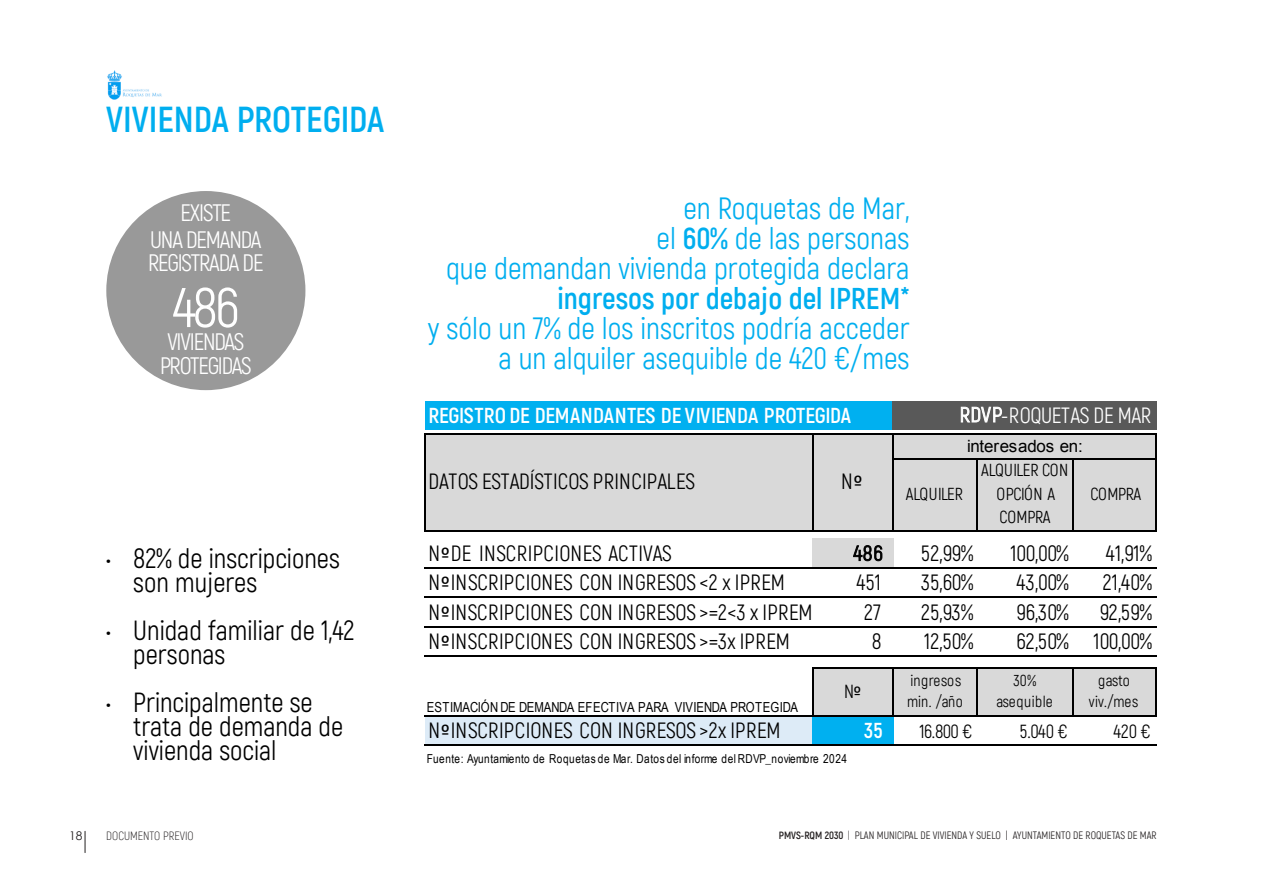
<style>
.page{position:relative;width:1263px;height:893px;background:#fff}
.page>*{position:absolute;margin:0;border:0;box-sizing:border-box;transform-origin:0 0}
.t1{font:55.8px "Akrobat";color:#fff}
.t2{font:700 36px "Akrobat";color:#00aeef}
.t3{font:30px/30px "Akrobat";color:#00aeef;text-align:right}
.t4{font:700 30px "Akrobat";color:#00aeef}
.t5{font:27px/24px "Akrobat";color:#000}
.t6{font:23.25px/26.7px "Akrobat";letter-spacing:-.05em;color:#fff;text-align:center}
.t7{font:21.6px "Akrobat";letter-spacing:.005em;color:#000}
.t8{font:700 21.6px "Akrobat";letter-spacing:-.005em;color:#fff}
.t9{font:21.6px "Akrobat";letter-spacing:-.015em;color:#fff}
.t10{font:18.45px "Akrobat";letter-spacing:-.03em;color:#000}
.t11{font:16.95px/23.1px "Akrobat";letter-spacing:-.025em;color:#000;text-align:center}
.t12{font:16.95px "Arial";letter-spacing:-.01em;color:#000}
.t13{font:16.95px "Akrobat";letter-spacing:-.005em;color:#000}
.t14{font:15.45px/21.6px "Akrobat";letter-spacing:.01em;color:#000;text-align:center}
.t15{font:13.8px "Arial Narrow";letter-spacing:.01em;color:#000}
.t16{font:12.3px "Arial Narrow";letter-spacing:.045em;color:#000}
.t17{font:300 12px "Akrobat";color:#231f20}
.t18{font:12px "Century Gothic";color:#231f20}
.t19{font:10.5px "Akrobat";color:#231f20}
.s1{font-weight:700}
.s2{font-family:"Calibri"}
.s3{font-weight:300}
</style>
<div class="page">
<img style="left:107px;top:71px;width:55px;height:28px">
<svg style="left:85px;top:831px;width:1px;height:22px"></svg>
<div style="left:425px;top:401px;width:468px;height:29px;background:#00b0f0"></div>
<div style="left:892px;top:401px;width:265px;height:29px;background:#595959"></div>
<div style="left:425px;top:433px;width:732px;height:99px;background:#d9d9d9"></div>
<div style="left:812px;top:538px;width:81px;height:31px;background:#d9d9d9"></div>
<div style="left:812px;top:667px;width:345px;height:50px;background:#d9d9d9"></div>
<div style="left:425px;top:715px;width:388px;height:31px;background:#ddebf7"></div>
<div style="left:812px;top:715px;width:81px;height:31px;background:#00b0f0"></div>
<svg style="left:961px;top:407px;width:41px;height:15px"></svg>
<svg style="left:853px;top:545px;width:29px;height:16px"></svg>
<hr style="left:812px;top:435px;width:1px;height:97px;background:#000">
<hr style="left:892px;top:435px;width:1px;height:97px;background:#000">
<hr style="left:976px;top:460px;width:2px;height:72px;background:#000">
<hr style="left:1072px;top:460px;width:1px;height:72px;background:#000">
<hr style="left:1155px;top:435px;width:2px;height:97px;background:#000">
<hr style="left:424px;top:433px;width:1px;height:99px;background:#000">
<hr style="left:812px;top:667px;width:1px;height:50px;background:#000">
<hr style="left:892px;top:669px;width:1px;height:48px;background:#000">
<hr style="left:1155px;top:669px;width:2px;height:48px;background:#000">
<hr style="left:976px;top:669px;width:2px;height:48px;background:#000">
<hr style="left:1072px;top:669px;width:1px;height:48px;background:#000">
<hr style="left:425px;top:433px;width:732px;height:2px;background:#000">
<hr style="left:893px;top:458px;width:264px;height:2px;background:#000">
<hr style="left:425px;top:530px;width:732px;height:2px;background:#000">
<hr style="left:424px;top:567px;width:733px;height:2px;background:#000">
<hr style="left:424px;top:597px;width:733px;height:1px;background:#000">
<hr style="left:424px;top:626px;width:733px;height:1px;background:#000">
<hr style="left:424px;top:655px;width:733px;height:2px;background:#000">
<hr style="left:813px;top:667px;width:344px;height:2px;background:#000">
<hr style="left:424px;top:715px;width:733px;height:2px;background:#000">
<hr style="left:424px;top:744px;width:733px;height:2px;background:#000">
<div style="left:106px;top:191px;width:199px;height:199px;background:#999;border-radius:50%"></div>
<h2 class="t2" style="left:106px;top:99px;width:279px">VIVIENDA PROTEGIDA</h2>
<p class="t6" style="left:150px;top:201px;width:113px">EXISTE<br>UNA DEMANDA</p>
<p class="t6" style="left:148px;top:251px;width:117px">REGISTRADA DE</p>
<h1 class="t1" style="left:173px;top:275px;width:68px">486</h1>
<p class="t6" style="left:160px;top:331px;width:93px;line-height:23.2px">VIVIENDAS<br>PROTEGIDAS</p>
<p class="t5" style="left:133px;top:548px;width:208px;text-indent:-27px">• 82% de inscripciones son mujeres</p>
<p class="t5" style="left:133px;top:620px;width:223px;text-indent:-27px">• Unidad familiar de 1,42 personas</p>
<p class="t5" style="left:133px;top:692px;width:211px;text-indent:-27px">• Principalmente se trata de demanda de vivienda social</p>
<h3 class="t3" style="left:446px;top:194px;width:465px">en Roquetas de Mar,<br>el <span class="s1">60%</span> de las personas<br>que demandan vivienda protegida declara</h3>
<h3 class="t4" style="left:557px;top:281px;width:354px">ingresos por debajo del IPREM*</h3>
<h3 class="t3" style="left:428px;top:314px;width:483px">y sólo un 7% de los inscritos podría acceder a un alquiler asequible de 420 €/mes</h3>
<p class="t8" style="left:428px;top:402px;width:424px">REGISTRO DE DEMANDANTES DE VIVIENDA PROTEGIDA</p>
<p class="t9" style="left:1001px;top:402px;width:152px">-ROQUETAS DE MAR</p>
<p class="t7" style="left:428px;top:469px;width:268px">DATOS ESTADÍSTICOS PRINCIPALES</p>
<p class="t7" style="left:841px;top:469px;width:23px">N<span class="s2">º</span></p>
<p class="t12" style="left:967px;top:439px;width:117px">interesados en:</p>
<p class="t11" style="left:981px;top:460px;width:89px">ALQUILER CON<br>OPCIÓN A<br>COMPRA</p>
<p class="t13" style="left:906px;top:484px;width:59px">ALQUILER</p>
<p class="t11" style="left:1090px;top:483px;width:52px">COMPRA</p>
<p class="t7" style="left:428px;top:541px;width:245px">N<span class="s2">º</span>DE INSCRIPCIONES ACTIVAS</p>
<p class="t7" style="left:921px;top:541px;width:54px">52,99%</p>
<p class="t7" style="left:1010px;top:541px;width:60px">100,00%</p>
<p class="t7" style="left:1106px;top:541px;width:48px">41,91%</p>
<p class="t7" style="left:428px;top:570px;width:358px">N<span class="s2">º</span>INSCRIPCIONES CON INGRESOS &lt;2 x IPREM</p>
<p class="t7" style="left:856px;top:570px;width:26px">451</p>
<p class="t7" style="left:921px;top:570px;width:54px">35,60%</p>
<p class="t7" style="left:1016px;top:570px;width:54px">43,00%</p>
<p class="t7" style="left:1103px;top:570px;width:51px">21,40%</p>
<p class="t7" style="left:428px;top:599px;width:386px">N<span class="s2">º</span>INSCRIPCIONES CON INGRESOS &gt;=2&lt;3 x IPREM</p>
<p class="t7" style="left:864px;top:599px;width:18px">27</p>
<p class="t7" style="left:921px;top:599px;width:54px">25,93%</p>
<p class="t7" style="left:1016px;top:599px;width:54px">96,30%</p>
<p class="t7" style="left:1100px;top:599px;width:54px">92,59%</p>
<p class="t7" style="left:428px;top:629px;width:363px">N<span class="s2">º</span>INSCRIPCIONES CON INGRESOS &gt;=3x IPREM</p>
<p class="t7" style="left:872px;top:629px;width:11px">8</p>
<p class="t7" style="left:924px;top:629px;width:51px">12,50%</p>
<p class="t7" style="left:1016px;top:629px;width:137px">62,50% 100,00%</p>
<p class="t15" style="left:427px;top:702px;width:373px">ESTIMACIÓN DE DEMANDA EFECTIVA PARA VIVIENDA PROTEGIDA</p>
<p class="t10" style="left:844px;top:681px;width:19px">N<span class="s2">º</span></p>
<p class="t14" style="left:907px;top:670px;width:57px;text-align:left">ingresos min. /año</p>
<p class="t14" style="left:996px;top:670px;width:58px">30% asequible</p>
<p class="t14" style="left:1089px;top:670px;width:51px">gasto viv./mes</p>
<p class="t7" style="left:428px;top:718px;width:354px">N<span class="s2">º</span>INSCRIPCIONES CON INGRESOS &gt;2x IPREM</p>
<p class="t8" style="left:864px;top:718px;width:20px">35</p>
<p class="t10" style="left:919px;top:721px;width:54px">16.800 €</p>
<p class="t10" style="left:1020px;top:721px;width:49px">5.040 €</p>
<p class="t10" style="left:1113px;top:721px;width:39px">420 €</p>
<p class="t16" style="left:427px;top:754px;width:422px">Fuente: Ayuntamiento de Roquetas de Mar. Datos del informe delRDVP_noviembre 2024</p>
<p class="t18" style="left:69px;top:831px;width:15px">18</p>
<p class="t17" style="left:106px;top:829px;width:89px">DOCUMENTO PREVIO</p>
<p class="t19" style="left:779px;top:829px;width:379px"><span class="s1">PMVS-RQM 2030</span> <span class="s3">|</span> PLAN MUNICIPAL DE VIVIENDA Y SUELO | AYUNTAMIENTO DE ROQUETAS DE MAR</p>
</div>
